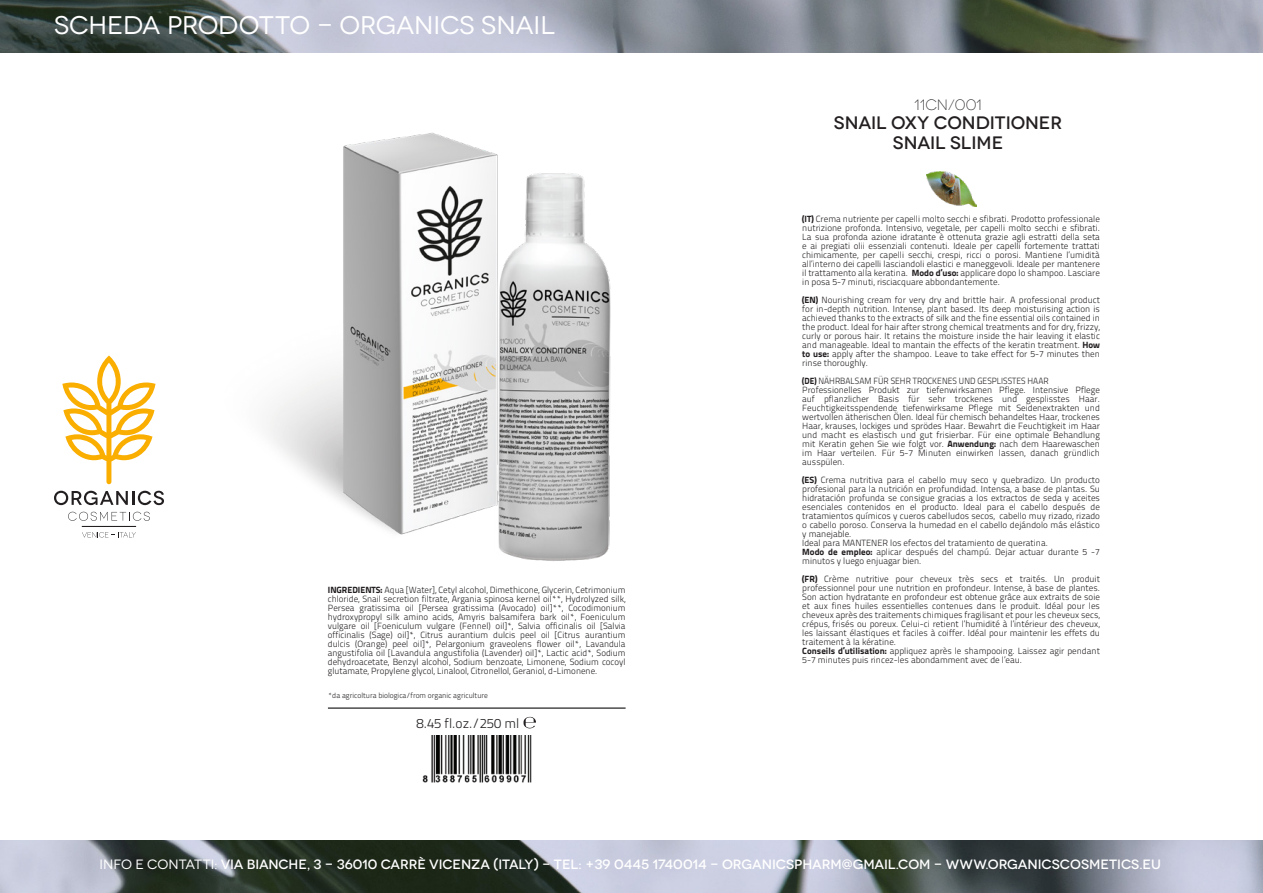
<style>
.page{position:relative;width:1263px;height:893px;background:#fff}
.page>*{position:absolute;margin:0;border:0;box-sizing:border-box;transform-origin:0 0}
.t1{font:25.5px "Novecentowide";letter-spacing:-.005em;color:#fff}
.t2{font:500 18px/19.5px "Novecentowide";color:#231f20;text-align:center}
.t3{font:300 15px "Novecentowide";color:#231f20}
.t4{font:500 13.5px "Novecentowide";color:#fff}
.t5{font:300 13.5px "Titillium Text 22 L";color:#231f20}
.t6{font:300 9px/9px "Titillium Text 22 L";color:#231f20;text-align:justify}
.t7{font:300 9px/9px "Titillium Text 22 L";color:#231f20;scale:.93 1}
.t8{font:300 7.5px "Titillium Text 22 L";color:#231f20}
.s1{font-weight:800}
.s2{font-weight:400}
</style>
<div class="page">
<img style="left:0;top:0;width:1263px;height:52px">
<img style="left:0;top:841px;width:1263px;height:52px">
<img style="left:422px;top:736px;width:110px;height:47px">
<svg style="left:523px;top:717px;width:13px;height:11px"></svg>
<img style="left:926px;top:171px;width:51px;height:35px">
<hr style="left:328px;top:707px;width:298px;height:2px;background:#000001">
<img style="left:267px;top:132px;width:231px;height:403px">
<img style="left:487px;top:173px;width:124px;height:388px">
<svg style="left:62px;top:355px;width:94px;height:129px"></svg>
<hr style="left:82px;top:526px;width:54px;height:1px;background:#231f20">
<svg style="left:82px;top:532px;width:54px;height:5px"></svg>
<svg style="left:54px;top:491px;width:110px;height:14px"></svg>
<svg style="left:68px;top:512px;width:82px;height:9px"></svg>
<h1 class="t1" style="left:54px;top:11px;width:502px">SCHEDA PRODOTTO - ORGANICS SNAIL</h1>
<p class="t6" style="left:328px;top:585px;width:299px"><span class="s1">INGREDIENTS:</span> Aqua [Water], Cetyl alcohol, Dimethicone, Glycerin, Cetrimonium chloride, Snail secretion filtrate, Argania spinosa kernel oil**, Hydrolyzed silk, Persea gratissima oil [Persea gratissima (Avocado) oil]**, Cocodimonium hydroxypropyl silk amino acids, Amyris balsamifera bark oil*, Foeniculum vulgare oil [Foeniculum vulgare (Fennel) oil]*, Salvia officinalis oil [Salvia officinalis (Sage) oil]*, Citrus aurantium dulcis peel oil [Citrus aurantium dulcis (Orange) peel oil]*, Pelargonium graveolens flower oil*, Lavandula angustifolia oil [Lavandula angustifolia (Lavender) oil]*, Lactic acid*, Sodium dehydroacetate, Benzyl alcohol, Sodium benzoate, Limonene, Sodium cocoyl glutamate, Propylene glycol, Linalool, Citronellol, Geraniol, d-Limonene.</p>
<p class="t8" style="left:328px;top:690px;width:161px">*da agricoltura biologica/from organic agriculture</p>
<h3 class="t5" style="left:417px;top:714px;width:104px">8.45 fl.oz./250 ml</h3>
<h3 class="t3" style="left:914px;top:96px;width:69px">11CN/001</h3>
<h2 class="t2" style="left:834px;top:113px;width:230px">SNAIL OXY CONDITIONER<br>SNAIL SLIME</h2>
<p class="t6" style="left:802px;top:214px;width:299px"><span class="s1">(IT)</span> Crema nutriente per capelli molto secchi e sfibrati. Prodotto professionale nutrizione profonda. Intensivo, vegetale, per capelli molto secchi e sfibrati.<br>La sua profonda azione idratante è ottenuta grazie agli estratti della seta e ai pregiati olii essenziali contenuti. Ideale per capelli fortemente trattati chimicamente, per capelli secchi, crespi, ricci o porosi. Mantiene l’umidità all’interno dei capelli lasciandoli elastici e maneggevoli. Ideale per mantenere il trattamento alla keratina. <span class="s1">Modo d’uso:</span> applicare dopo lo shampoo. Lasciare in posa 5-7 minuti, risciacquare abbondantemente.</p>
<p class="t6" style="left:802px;top:295px;width:299px"><span class="s1">(EN)</span> Nourishing cream for very dry and brittle hair. A professional product for in-depth nutrition. Intense, plant based. Its deep moisturising action is achieved thanks to the extracts of silk and the fine essential oils contained in the product. Ideal for hair after strong chemical treatments and for dry, frizzy, curly or porous hair. It retains the moisture inside the hair leaving it elastic and manageable. Ideal to mantain the effects of the keratin treatment. <span class="s1">How to use:</span> apply after the shampoo. Leave to take effect for 5-7 minutes then rinse thoroughly.</p>
<p class="t7" style="left:802px;top:376px;width:322px"><span class="s1">(DE)</span> NÄHRBALSAM FÜR SEHR TROCKENES UND GESPLISSTES HAAR Professionelles Produkt zur tiefenwirksamen Pflege. Intensive Pflege auf pflanzlicher Basis für sehr trockenes und gesplisstes Haar.<br>Feuchtigkeitsspendende tiefenwirksame Pflege mit Seidenextrakten und wertvollen ätherischen Ölen. Ideal für chemisch behandeltes Haar, trockenes Haar, krauses, lockiges und sprödes Haar. Bewahrt die Feuchtigkeit im Haar und macht es elastisch und gut frisierbar. Für eine optimale Behandlung mit Keratin gehen Sie wie folgt vor. <span class="s1">Anwendung:</span> nach dem Haarewaschen im Haar verteilen. Für 5-7 Minuten einwirken lassen, danach gründlich ausspülen.</p>
<p class="t6" style="left:802px;top:475px;width:299px;text-align:left"><span class="s1">(ES)</span> Crema nutritiva para el cabello muy seco y quebradizo. Un producto profesional para la nutrición en profundidad. Intensa, a base de plantas. Su hidratación profunda se consigue gracias a los extractos de seda y aceites esenciales contenidos en el producto. Ideal para el cabello después de tratamientos químicos y cueros cabelludos secos, cabello muy rizado, rizado o cabello poroso. Conserva la humedad en el cabello dejándolo más elástico y manejable.<br>Ideal para MANTENER los efectos del tratamiento de queratina.<br><span class="s1">Modo de empleo:</span> aplicar después del champú. Dejar actuar durante 5 -7 minutos y luego enjuagar bien.</p>
<p class="t6" style="left:802px;top:574px;width:299px;text-align:left"><span class="s1">(FR)</span> Crème nutritive pour cheveux très secs et traités. Un produit professionnel pour une nutrition en profondeur. Intense, à base de plantes.<br>Son action hydratante en profondeur est obtenue grâce aux extraits de soie et aux fines huiles essentielles contenues dans le produit. Idéal pour les cheveux après des traitements chimiques fragilisant et pour les cheveux secs, crépus, frisés ou poreux. Celui-ci retient l’humidité à l’intérieur des cheveux, les laissant élastiques et faciles à coiffer. Idéal pour maintenir les effets du traitement à la kératine.<br><span class="s1">Conseils d’utilisation:</span> appliquez après le shampooing. Laissez agir pendant 5-7 minutes puis rincez-les abondamment avec de l’eau.</p>
<h3 class="t4" style="left:100px;top:856px;width:1063px"><span class="s2">INFO E CONTATTI:</span> VIA BIANCHE, 3 - 36010 CARRÈ VICENZA (ITALY) - TEL: +39 0445 1740014 - ORGANICSPHARM@GMAIL.COM - WWW.ORGANICSCOSMETICS.EU</h3>
</div>
